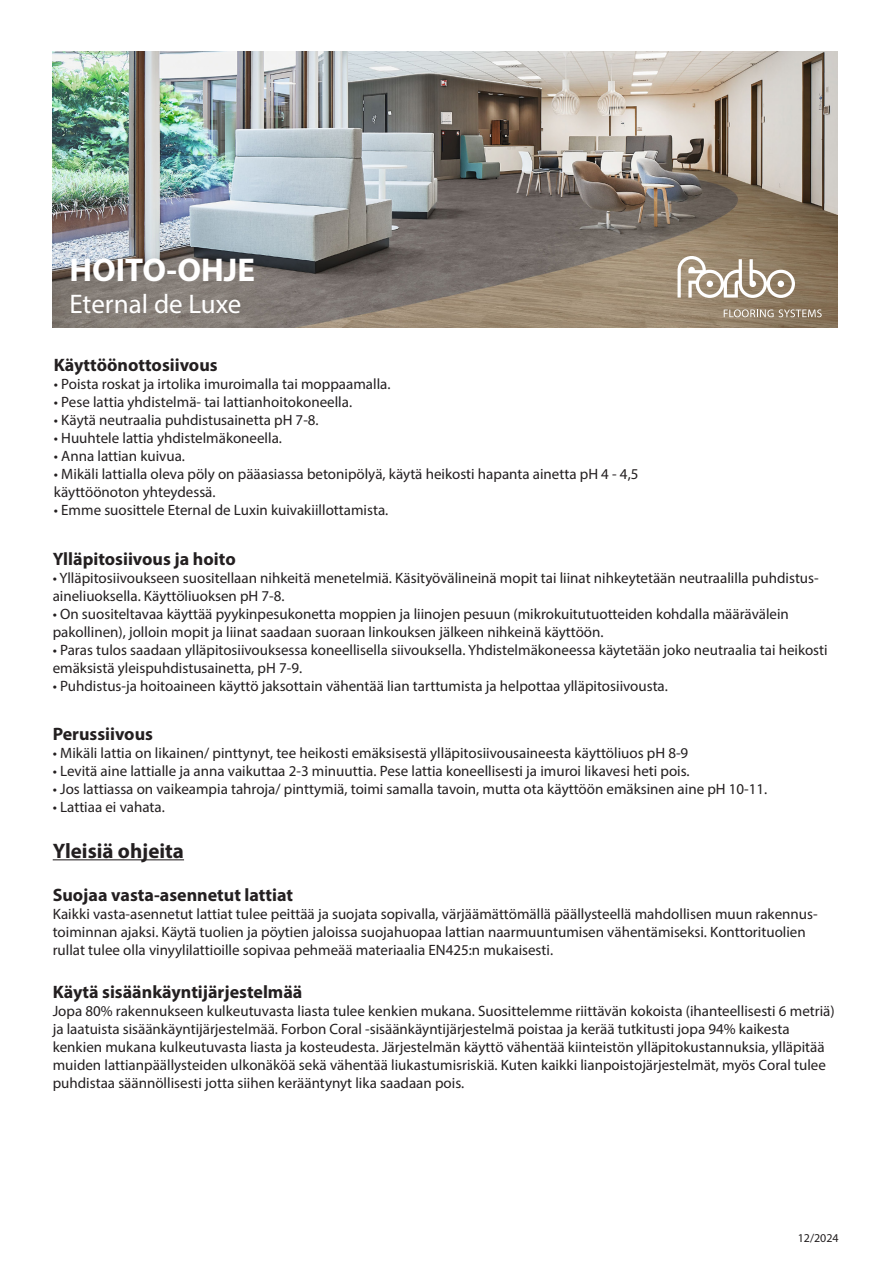
<style>
.page{position:relative;width:893px;height:1263px;background:#fff}
.page>*{position:absolute;margin:0;border:0;box-sizing:border-box;transform-origin:0 0}
.t1{font:700 33px "Myriad Pro";color:#fff}
.t2{font:27px "Myriad Pro";color:#fff}
.t3{font:700 21px "Myriad Pro";color:#231f20}
.t4{font:700 18px "Myriad Pro";color:#231f20}
.t5{font:15px/18px "Myriad Pro";color:#231f20}
.t6{font:12px "Myriad Pro";color:#231f20}
</style>
<div class="page">
<hr style="left:53px;top:859px;width:131px;height:1px;background:#231f20">
<img style="left:53px;top:51px;width:785px;height:276px">
<svg style="left:724px;top:309px;width:98px;height:8px"></svg>
<svg style="left:677px;top:256px;width:118px;height:42px"></svg>
<p class="t1" style="left:69px;top:248px;width:187px">HOITO-OHJE</p>
<p class="t2" style="left:69px;top:287px;width:173px">Eternal de Luxe</p>
<p class="t4" style="left:54px;top:354px;width:165px">Käyttöönottosiivous</p>
<p class="t5" style="left:54px;top:375px;width:338px">• Poista roskat ja irtolika imuroimalla tai moppaamalla.</p>
<p class="t5" style="left:54px;top:393px;width:300px">• Pese lattia yhdistelmä- tai lattianhoitokoneella.</p>
<p class="t5" style="left:54px;top:411px;width:266px">• Käytä neutraalia puhdistusainetta pH 7-8.</p>
<p class="t5" style="left:54px;top:429px;width:230px">• Huuhtele lattia yhdistelmäkoneella.</p>
<p class="t5" style="left:54px;top:447px;width:133px">• Anna lattian kuivua.</p>
<p class="t5" style="left:54px;top:465px;width:586px">• Mikäli lattialla oleva pöly on pääasiassa betonipölyä, käytä heikosti hapanta ainetta pH 4 - 4,5</p>
<p class="t5" style="left:54px;top:483px;width:163px">käyttöönoton yhteydessä.</p>
<p class="t5" style="left:54px;top:501px;width:336px">• Emme suosittele Eternal de Luxin kuivakiillottamista.</p>
<p class="t4" style="left:53px;top:547px;width:185px">Ylläpitosiivous ja hoito</p>
<p class="t5" style="left:53px;top:569px;width:767px">• Ylläpitosiivoukseen suositellaan nihkeitä menetelmiä. Käsityövälineinä mopit tai liinat nihkeytetään neutraalilla puhdistus&shy;aineliuoksella. Käyttöliuoksen pH 7-8.</p>
<p class="t5" style="left:53px;top:605px;width:738px">• On suositeltavaa käyttää pyykinpesukonetta moppien ja liinojen pesuun (mikrokuitutuotteiden kohdalla määrävälein</p>
<p class="t5" style="left:53px;top:623px;width:552px">pakollinen), jolloin mopit ja liinat saadaan suoraan linkouksen jälkeen nihkeinä käyttöön.</p>
<p class="t5" style="left:53px;top:641px;width:776px">• Paras tulos saadaan ylläpitosiivouksessa koneellisella siivouksella. Yhdistelmäkoneessa käytetään joko neutraalia tai heikosti emäksistä yleispuhdistusainetta, pH 7-9.</p>
<p class="t5" style="left:53px;top:677px;width:617px">• Puhdistus-ja hoitoaineen käyttö jaksottain vähentää lian tarttumista ja helpottaa ylläpitosiivousta.</p>
<p class="t4" style="left:53px;top:722px;width:102px">Perussiivous</p>
<p class="t5" style="left:53px;top:744px;width:637px">• Mikäli lattia on likainen/ pinttynyt, tee heikosti emäksisestä ylläpitosiivousaineesta käyttöliuos pH 8-9</p>
<p class="t5" style="left:53px;top:762px;width:638px">• Levitä aine lattialle ja anna vaikuttaa 2-3 minuuttia. Pese lattia koneellisesti ja imuroi likavesi heti pois.</p>
<p class="t5" style="left:53px;top:780px;width:716px">• Jos lattiassa on vaikeampia tahroja/ pinttymiä, toimi samalla tavoin, mutta ota käyttöön emäksinen aine pH 10-11.</p>
<p class="t5" style="left:53px;top:798px;width:114px">• Lattiaa ei vahata.</p>
<p class="t3" style="left:53px;top:837px;width:133px">Yleisiä ohjeita</p>
<p class="t4" style="left:53px;top:883px;width:242px">Suojaa vasta-asennetut lattiat</p>
<p class="t5" style="left:53px;top:905px;width:766px">Kaikki vasta-asennetut lattiat tulee peittää ja suojata sopivalla, värjäämättömällä päällysteellä mahdollisen muun rakennus&shy;toiminnan ajaksi. Käytä tuolien ja pöytien jaloissa suojahuopaa lattian naarmuuntumisen vähentämiseksi. Konttorituolien rullat tulee olla vinyylilattioille sopivaa pehmeää materiaalia EN425:n mukaisesti.</p>
<p class="t4" style="left:53px;top:980px;width:251px">Käytä sisäänkäyntijärjestelmää</p>
<p class="t5" style="left:53px;top:1002px;width:783px">Jopa 80% rakennukseen kulkeutuvasta liasta tulee kenkien mukana. Suosittelemme riittävän kokoista (ihanteellisesti 6 metriä) ja laatuista sisäänkäyntijärjestelmää. Forbon Coral -sisäänkäyntijärjestelmä poistaa ja kerää tutkitusti jopa 94% kaikesta kenkien mukana kulkeutuvasta liasta ja kosteudesta. Järjestelmän käyttö vähentää kiinteistön ylläpitokustannuksia, ylläpitää muiden lattianpäällysteiden ulkonäköä sekä vähentää liukastumisriskiä. Kuten kaikki lianpoistojärjestelmät, myös Coral tulee puhdistaa säännöllisesti jotta siihen kerääntynyt lika saadaan pois.</p>
<p class="t6" style="left:798px;top:1231px;width:43px">12/2024</p>
</div>
